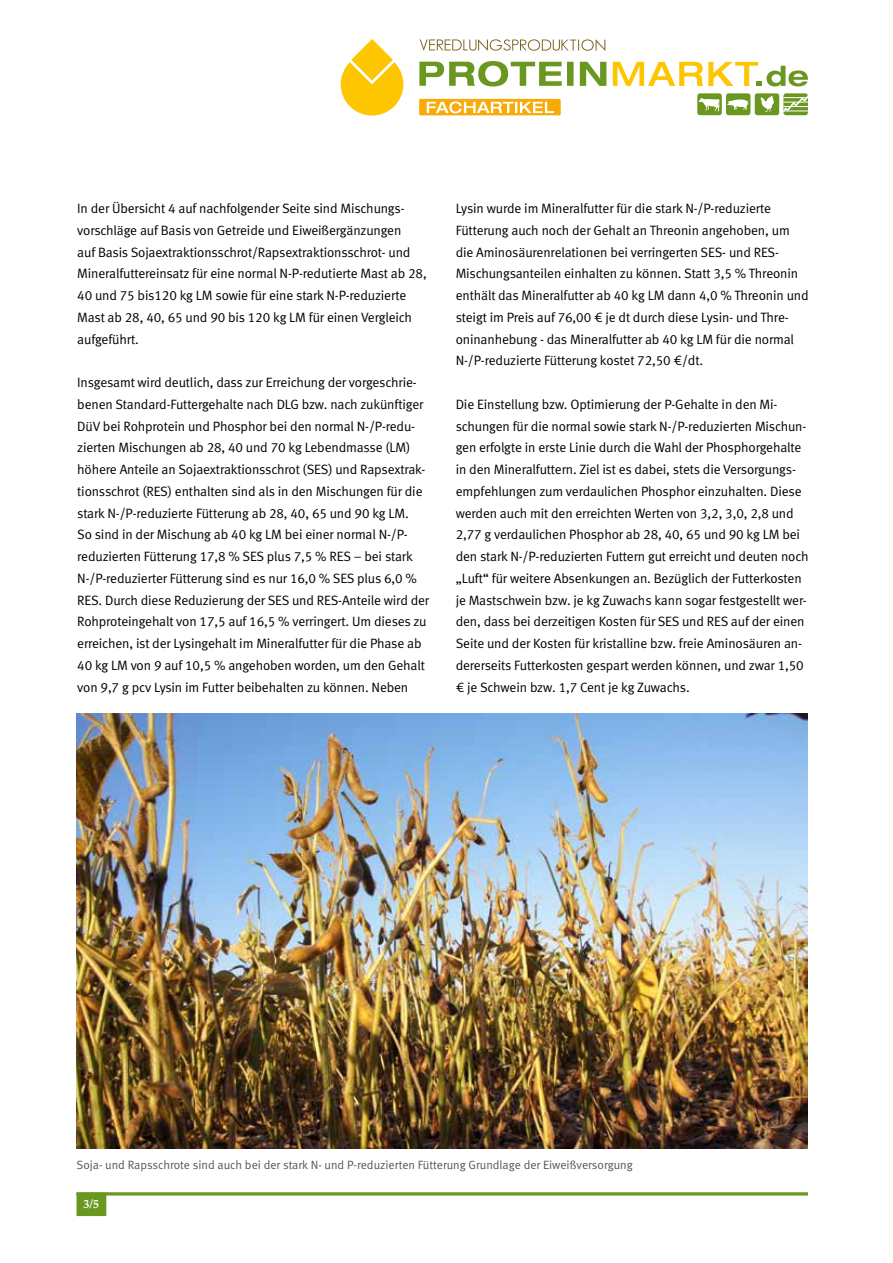
<style>
.page{position:relative;width:893px;height:1263px;background:#fff}
.page>*{position:absolute;margin:0;border:0;box-sizing:border-box;transform-origin:0 0}
.t1{font:13.5px/21.8px "Meta Normal LF";letter-spacing:-.01em;color:#000}
.t2{font:12px "Meta Normal LF";color:#575756}
.t3{font:700 12px "Palatino Linotype";color:#fff}
</style>
<div class="page">
<div style="left:77px;top:1192px;width:29px;height:24px;background:#6a971f"></div>
<svg style="left:419px;top:61px;width:143px;height:25px"></svg>
<div style="left:567px;top:62px;width:7px;height:24px;background:#6a971f"></div>
<svg style="left:580px;top:62px;width:26px;height:24px"></svg>
<svg style="left:341px;top:39px;width:62px;height:77px"></svg>
<svg style="left:420px;top:39px;width:185px;height:12px"></svg>
<div style="left:726px;top:93px;width:24px;height:22px;background:#6a971f;border-radius:3px"></div>
<svg style="left:727px;top:99px;width:21px;height:11px"></svg>
<div style="left:697px;top:93px;width:25px;height:22px;background:#6a971f;border-radius:3px"></div>
<svg style="left:699px;top:98px;width:21px;height:13px"></svg>
<div style="left:755px;top:93px;width:24px;height:22px;background:#6a971f;border-radius:3px"></div>
<svg style="left:760px;top:95px;width:14px;height:17px"></svg>
<div style="left:783px;top:93px;width:25px;height:22px;background:#6a971f;border-radius:3px"></div>
<svg style="left:783px;top:93px;width:25px;height:21px"></svg>
<svg style="left:613px;top:62px;width:195px;height:24px"></svg>
<div style="left:419px;top:99px;width:142px;height:16px;background:#f8ab08;border-radius:2px"></div>
<svg style="left:427px;top:101px;width:127px;height:12px"></svg>
<hr style="left:77px;top:1192px;width:731px;height:3px;background:#6a971f">
<img style="left:77px;top:713px;width:731px;height:435px">
<p class="t1" style="left:77px;top:197px;width:351px">In der Übersicht 4 auf nachfolgender Seite sind Mischungs&shy;vorschläge auf Basis von Getreide und Eiweißergänzungen<br>auf Basis Sojaextraktionsschrot/Rapsextraktionsschrot- und Mineralfuttereinsatz für eine normal N-P-redutierte Mast ab 28, 40 und 75 bis120 kg LM sowie für eine stark N-P-reduzierte Mast ab 28, 40, 65 und 90 bis 120 kg LM für einen Vergleich aufgeführt.</p>
<p class="t1" style="left:77px;top:371px;width:353px">Insgesamt wird deutlich, dass zur Erreichung der vorgeschrie&shy;benen Standard-Futtergehalte nach DLG bzw. nach zukünftiger DüV bei Rohprotein und Phosphor bei den normal N-/P-redu&shy;zierten Mischungen ab 28, 40 und 70 kg Lebendmasse (LM) höhere Anteile an Sojaextraktionsschrot (SES) und Rapsextrak&shy;tionsschrot (RES) enthalten sind als in den Mischungen für die stark N-/P-reduzierte Fütterung ab 28, 40, 65 und 90 kg LM.<br>So sind in der Mischung ab 40 kg LM bei einer normal N-/P&shy;reduzierten Fütterung 17,8 % SES plus 7,5 % RES – bei stark N-/P-reduzierter Fütterung sind es nur 16,0 % SES plus 6,0 % RES. Durch diese Reduzierung der SES und RES-Anteile wird der Rohproteingehalt von 17,5 auf 16,5 % verringert. Um dieses zu erreichen, ist der Lysingehalt im Mineralfutter für die Phase ab 40 kg LM von 9 auf 10,5 % angehoben worden, um den Gehalt von 9,7 g pcv Lysin im Futter beibehalten zu können. Neben</p>
<p class="t1" style="left:456px;top:197px;width:354px">Lysin wurde im Mineralfutter für die stark N-/P-reduzierte Fütterung auch noch der Gehalt an Threonin angehoben, um die Aminosäurenrelationen bei verringerten SES- und RES-Mischungsanteilen einhalten zu können. Statt 3,5 % Threonin enthält das Mineralfutter ab 40 kg LM dann 4,0 % Threonin und steigt im Preis auf 76,00 € je dt durch diese Lysin- und Thre&shy;oninanhebung - das Mineralfutter ab 40 kg LM für die normal N-/P-reduzierte Fütterung kostet 72,50 €/dt.</p>
<p class="t1" style="left:456px;top:393px;width:354px">Die Einstellung bzw. Optimierung der P-Gehalte in den Mi&shy;schungen für die normal sowie stark N-/P-reduzierten Mischun&shy;gen erfolgte in erste Linie durch die Wahl der Phosphorgehalte in den Mineralfuttern. Ziel ist es dabei, stets die Versorgungs&shy;empfehlungen zum verdaulichen Phosphor einzuhalten. Diese werden auch mit den erreichten Werten von 3,2, 3,0, 2,8 und 2,77 g verdaulichen Phosphor ab 28, 40, 65 und 90 kg LM bei den stark N-/P-reduzierten Futtern gut erreicht und deuten noch „Luft“ für weitere Absenkungen an. Bezüglich der Futterkosten je Mastschwein bzw. je kg Zuwachs kann sogar festgestellt wer&shy;den, dass bei derzeitigen Kosten für SES und RES auf der einen Seite und der Kosten für kristalline bzw. freie Aminosäuren an&shy;dererseits Futterkosten gespart werden können, und zwar 1,50 € je Schwein bzw. 1,7 Cent je kg Zuwachs.</p>
<p class="t2" style="left:77px;top:1158px;width:558px">Soja- und Rapsschrote sind auch bei der stark N- und P-reduzierten Fütterung Grundlage der Eiweißversorgung</p>
<p class="t3" style="left:84px;top:1195px;width:17px">3/5</p>
</div>
